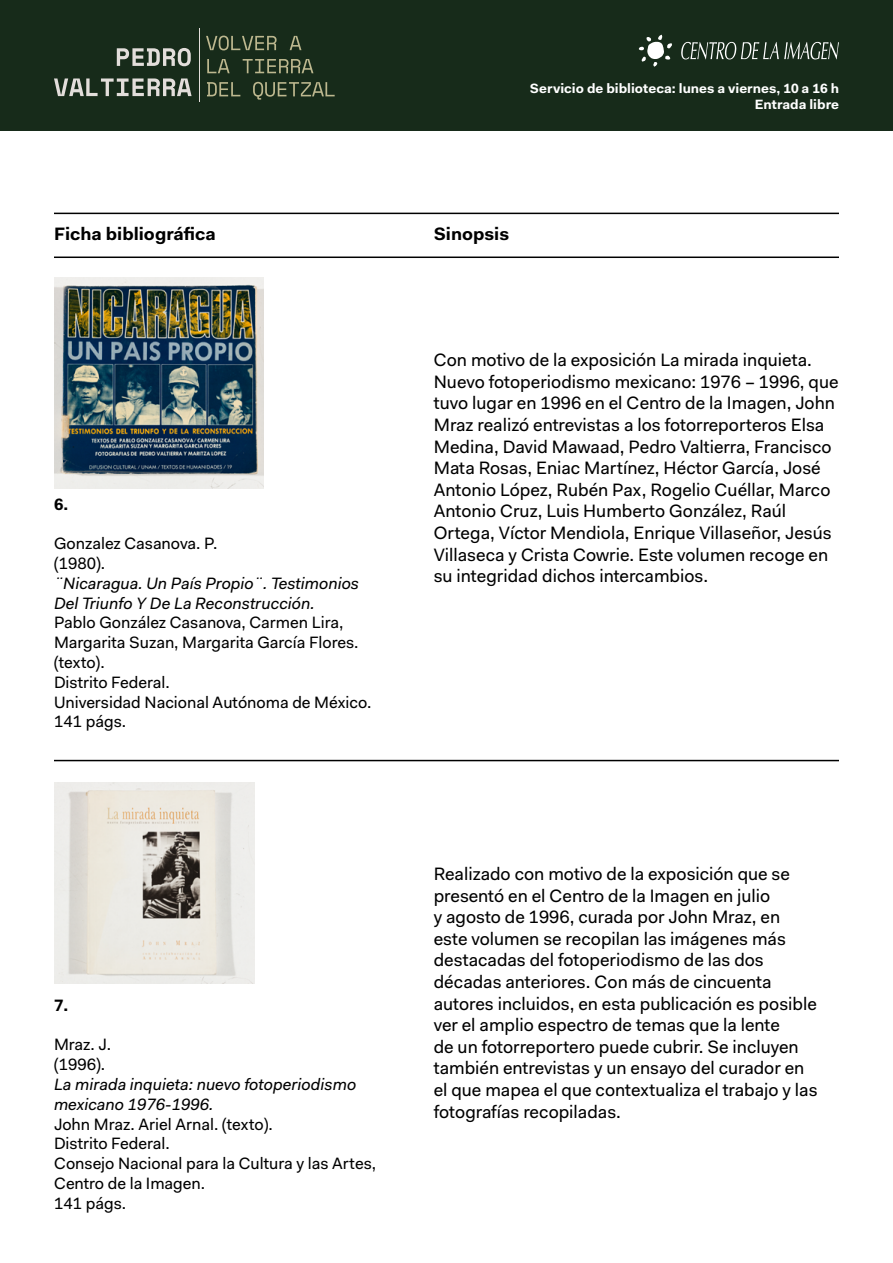
<style>
.page{position:relative;width:893px;height:1263px;background:#fff}
.page>*{position:absolute;margin:0;border:0;box-sizing:border-box;transform-origin:0 0}
.t1{font:18px/21.6px "Fakt Pro";color:#000}
.t2{font:700 18px "Fakt Pro";color:#000}
.t3{font:16.5px/19.8px "Fakt Pro";color:#000}
.t4{font:italic 16.5px/19.8px "Fakt Pro";color:#000}
.t5{font:700 16.5px "Fakt Pro";color:#000}
.t6{font:700 13.5px/16.2px "Fakt Pro";color:#fff;text-align:right}
</style>
<div class="page">
<div style="left:0;top:0;width:893px;height:131px;background:#172b1a"></div>
<hr style="left:200px;top:29px;width:1px;height:73px;background:#e3dedb">
<svg style="left:117px;top:48px;width:74px;height:18px"></svg>
<svg style="left:54px;top:78px;width:138px;height:18px"></svg>
<svg style="left:206px;top:36px;width:71px;height:14px"></svg>
<svg style="left:290px;top:36px;width:11px;height:14px"></svg>
<svg style="left:207px;top:59px;width:23px;height:14px"></svg>
<svg style="left:243px;top:59px;width:70px;height:14px"></svg>
<svg style="left:207px;top:82px;width:33px;height:14px"></svg>
<svg style="left:253px;top:82px;width:82px;height:18px"></svg>
<svg style="left:681px;top:42px;width:158px;height:17px"></svg>
<svg style="left:639px;top:35px;width:33px;height:32px"></svg>
<hr style="left:54px;top:760px;width:785px;height:1px;background:#000">
<img style="left:54px;top:278px;width:210px;height:211px">
<img style="left:54px;top:782px;width:200px;height:202px">
<hr style="left:54px;top:256px;width:785px;height:2px;background:#000">
<hr style="left:54px;top:213px;width:785px;height:1px;background:#000">
<p class="t6" style="left:530px;top:80px;width:310px">Servicio de biblioteca: lunes a viernes, 10 a 16 h<br>Entrada libre</p>
<p class="t2" style="left:54px;top:222px;width:163px">Ficha bibliográfica</p>
<p class="t2" style="left:434px;top:222px;width:77px">Sinopsis</p>
<p class="t5" style="left:54px;top:493px;width:16px">6.</p>
<p class="t3" style="left:54px;top:533px;width:165px">Gonzalez Casanova. P. (1980).</p>
<p class="t4" style="left:54px;top:573px;width:307px">¨Nicaragua. Un País Propio¨. Testimonios<br>Del Triunfo Y De La Reconstrucción.</p>
<p class="t3" style="left:54px;top:613px;width:319px">Pablo González Casanova, Carmen Lira,<br>Margarita Suzan, Margarita García Flores. (texto).<br>Distrito Federal.<br>Universidad Nacional Autónoma de México.<br>141 págs.</p>
<p class="t5" style="left:54px;top:994px;width:16px">7.</p>
<p class="t3" style="left:54px;top:1035px;width:59px">Mraz. J. (1996).</p>
<p class="t4" style="left:54px;top:1074px;width:304px">La mirada inquieta: nuevo fotoperiodismo mexicano 1976-1996.</p>
<p class="t3" style="left:54px;top:1114px;width:324px">John Mraz. Ariel Arnal. (texto).<br>Distrito Federal.<br>Consejo Nacional para la Cultura y las Artes,<br>Centro de la Imagen.<br>141 págs.</p>
<p class="t1" style="left:434px;top:349px;width:406px">Con motivo de la exposición La mirada inquieta.<br>Nuevo fotoperiodismo mexicano: 1976 – 1996, que tuvo lugar en 1996 en el Centro de la Imagen, John Mraz realizó entrevistas a los fotorreporteros Elsa Medina, David Mawaad, Pedro Valtierra, Francisco Mata Rosas, Eniac Martínez, Héctor García, José Antonio López, Rubén Pax, Rogelio Cuéllar, Marco Antonio Cruz, Luis Humberto González, Raúl Ortega, Víctor Mendiola, Enrique Villaseñor, Jesús Villaseca y Crista Cowrie. Este volumen recoge en su integridad dichos intercambios.</p>
<p class="t1" style="left:434px;top:863px;width:385px">Realizado con motivo de la exposición que se presentó en el Centro de la Imagen en julio<br>y agosto de 1996, curada por John Mraz, en este volumen se recopilan las imágenes más destacadas del fotoperiodismo de las dos décadas anteriores. Con más de cincuenta autores incluidos, en esta publicación es posible ver el amplio espectro de temas que la lente<br>de un fotorreportero puede cubrir. Se incluyen también entrevistas y un ensayo del curador en el que mapea el que contextualiza el trabajo y las fotografías recopiladas.</p>
</div>
